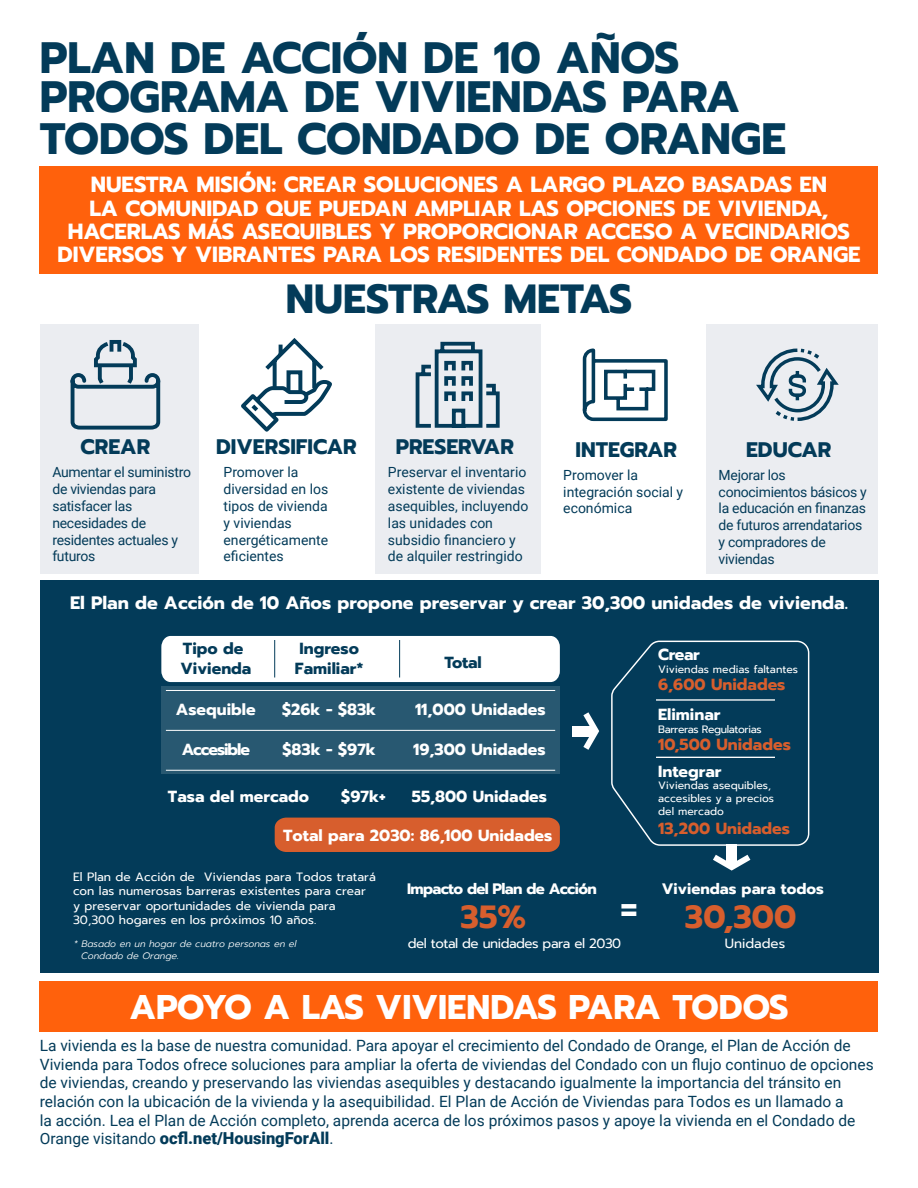
<style>
.page{position:relative;width:918px;height:1188px;background:#fff}
.page>*{position:absolute;margin:0;border:0;box-sizing:border-box;transform-origin:0 0}
.t1{font:700 43.8px/40.2px "Prompt";color:#033b59}
.t2{font:700 40.5px "Prompt";color:#033b59}
.t3{font:700 34.2px "Prompt";letter-spacing:-.015em;color:#fff}
.t4{font:700 31.95px "Prompt";color:#d75e2d}
.t5{font:700 31.95px "Prompt";color:#fff}
.SUBHEADER{font:700 21.9px/23.4px "Prompt";color:#fff;text-align:center}
.SUBHEADER-2{font:700 21px "Prompt";color:#033b59}
.t6{font:700 18px "Prompt";color:#fff}
.MAIN_TEXT{font:900 16.5px "Roboto";color:#033b59}
.t7{font:700 16.05px "Prompt";color:#fff}
.t8{font:700 16.05px/30.2px "Prompt";color:#d75e2d}
.t9{font:700 16.05px/19.2px "Prompt";color:#033b59}
.t10{font:700 16.05px "Prompt";letter-spacing:-.065em;color:#fff}
.MAIN_TEXT-2{font:15.6px/18.6px "Roboto";color:#033b59}
.t11{font:700 15.15px "Prompt";letter-spacing:-.045em;color:#fff}
.t12{font:700 15.15px "Prompt";color:#fff}
.MAIN_TEXT-3{font:13.95px/16.8px "Roboto";color:#033b59}
.MAIN_TEXT-4{font:13.95px/16.8px "Roboto";letter-spacing:-.02em;color:#033b59}
.t13{font:13.35px "Prompt";letter-spacing:-.035em;color:#fff}
.t14{font:13.35px "Prompt";color:#fff}
.t15{font:12px/14.4px "Prompt";color:#fff}
.t16{font:10.65px/12.8px "Prompt";color:#fff}
.t17{font:10.65px "Prompt";letter-spacing:-.04em;color:#fff}
.t18{font:italic 300 9.3px/11.2px "Prompt";color:#fff}
.s1{color:#fff}
.s2{font-weight:400;font-size:15.6px}
</style>
<div class="page">
<div style="left:40px;top:166px;width:838px;height:107px;background:#ff610c"></div>
<div style="left:40px;top:982px;width:838px;height:50px;background:#ff610c"></div>
<div style="left:40px;top:324px;width:159px;height:250px;background:#ebedf1"></div>
<svg style="left:70px;top:340px;width:91px;height:90px"></svg>
<svg style="left:582px;top:348px;width:86px;height:74px"></svg>
<div style="left:706px;top:324px;width:172px;height:250px;background:#ebedf1"></div>
<svg style="left:756px;top:348px;width:83px;height:73px"></svg>
<div style="left:375px;top:324px;width:166px;height:250px;background:#ebedf1"></div>
<svg style="left:415px;top:341px;width:85px;height:87px"></svg>
<svg style="left:241px;top:338px;width:91px;height:94px"></svg>
<div style="left:40px;top:581px;width:838px;height:392px;background:#033b59"></div>
<svg style="left:611px;top:640px;width:199px;height:207px"></svg>
<svg style="left:583px;top:712px;width:16px;height:38px"></svg>
<div style="left:572px;top:726px;width:22px;height:10px;background:#fff"></div>
<svg style="left:713px;top:855px;width:37px;height:16px"></svg>
<div style="left:727px;top:844px;width:10px;height:22px;background:#fff"></div>
<hr style="left:656px;top:699px;width:119px;height:2px;background:#fff">
<hr style="left:656px;top:757px;width:119px;height:1px;background:#fff">
<div style="left:275px;top:818px;width:285px;height:34px;background:#d75e2d"></div>
<div style="left:161px;top:636px;width:399px;height:46px;background:#fff"></div>
<div style="left:161px;top:687px;width:399px;height:87px;background:#285871"></div>
<hr style="left:166px;top:770px;width:389px;height:1px;background:#fff">
<hr style="left:166px;top:730px;width:389px;height:1px;background:#fff">
<hr style="left:166px;top:690px;width:389px;height:1px;background:#fff">
<hr style="left:274px;top:640px;width:1px;height:38px;background:#033b59">
<hr style="left:399px;top:640px;width:1px;height:38px;background:#033b59">
<p class="t1" style="left:40px;top:38px;width:748px">PLAN DE ACCIÓN DE 10 AÑOS<br>PROGRAMA DE VIVIENDAS PARA<br>TODOS DEL CONDADO DE ORANGE</p>
<h2 class="SUBHEADER" style="left:57px;top:173px;width:805px">NUESTRA MISIÓN: CREAR SOLUCIONES A LARGO PLAZO BASADAS EN<br>LA COMUNIDAD QUE PUEDAN AMPLIAR LAS OPCIONES DE VIVIENDA, HACERLAS MÁS ASEQUIBLES Y PROPORCIONAR ACCESO A VECINDARIOS DIVERSOS Y VIBRANTES PARA LOS RESIDENTES DEL CONDADO DE ORANGE</h2>
<p class="t2" style="left:286px;top:268px;width:348px">NUESTRAS METAS</p>
<h2 class="SUBHEADER-2" style="left:81px;top:431px;width:71px">CREAR</h2>
<p class="MAIN_TEXT-4" style="left:52px;top:464px;width:140px">Aumentar el suministro de viviendas para satisfacer las necesidades de residentes actuales y futuros</p>
<h2 class="SUBHEADER-2" style="left:216px;top:431px;width:142px">DIVERSIFICAR</h2>
<p class="MAIN_TEXT-3" style="left:224px;top:464px;width:106px">Promover la diversidad en los tipos de vivienda y viviendas energéticamente eficientes</p>
<h2 class="SUBHEADER-2" style="left:396px;top:431px;width:120px">PRESERVAR</h2>
<p class="MAIN_TEXT-3" style="left:388px;top:464px;width:142px">Preservar el inventario existente de viviendas asequibles, incluyendo las unidades con subsidio financiero y de alquiler restringido</p>
<h2 class="SUBHEADER-2" style="left:576px;top:434px;width:103px">INTEGRAR</h2>
<p class="MAIN_TEXT-3" style="left:563px;top:466px;width:121px">Promover la integración social y económica</p>
<h2 class="SUBHEADER-2" style="left:746px;top:434px;width:87px">EDUCAR</h2>
<p class="MAIN_TEXT-4" style="left:719px;top:466px;width:150px">Mejorar los conocimientos básicos y la educación en finanzas de futuros arrendatarios y compradores de viviendas</p>
<p class="t6" style="left:70px;top:589px;width:779px">El Plan de Acción de 10 Años propone preservar y crear 30,300 unidades de vivienda.</p>
<p class="t9" style="left:180px;top:639px;width:73px">Tipo de<br>Vivienda</p>
<p class="t9" style="left:295px;top:639px;width:70px">Ingreso<br>Familiar*</p>
<p class="t9" style="left:444px;top:652px;width:39px">Total</p>
<p class="t7" style="left:176px;top:698px;width:81px">Asequible</p>
<p class="t7" style="left:282px;top:698px;width:96px">$26k - $83k</p>
<p class="t7" style="left:415px;top:698px;width:132px">11,000 Unidades</p>
<p class="t10" style="left:182px;top:737px;width:70px">Accesible</p>
<p class="t7" style="left:282px;top:737px;width:95px">$83k - $97k</p>
<p class="t7" style="left:413px;top:737px;width:134px">19,300 Unidades</p>
<p class="t7" style="left:341px;top:784px;width:46px">$97k+</p>
<p class="t7" style="left:168px;top:784px;width:143px">Tasa del mercado</p>
<p class="t7" style="left:412px;top:784px;width:137px">55,800 Unidades</p>
<p class="t7" style="left:283px;top:823px;width:271px">Total para 2030: 86,100 Unidades</p>
<p class="t15" style="left:73px;top:870px;width:304px">El Plan de Acción de Viviendas para Todos tratará con las numerosas barreras existentes para crear y preservar oportunidades de vivienda para 30,300 hogares en los próximos 10 años.</p>
<p class="t18" style="left:81px;top:939px;width:217px;text-indent:-7px">* Basado en un hogar de cuatro personas en el<br>Condado de Orange.</p>
<p class="t11" style="left:407px;top:877px;width:191px">Impacto del Plan de Acción</p>
<p class="t4" style="left:461px;top:893px;width:67px">35%</p>
<p class="t5" style="left:621px;top:886px;width:18px">=</p>
<p class="t13" style="left:408px;top:934px;width:215px">del total de unidades para el 2030</p>
<p class="t7" style="left:658px;top:642px;width:43px">Crear</p>
<p class="t16" style="left:658px;top:663px;width:141px">Viviendas medias faltantes</p>
<p class="t8" style="left:658px;top:669px;width:129px">6,600 Unidades<br><span class="s1">Eliminar</span></p>
<p class="t17" style="left:658px;top:721px;width:105px">Barreras Regulatorias</p>
<p class="t8" style="left:658px;top:729px;width:134px">10,500 Unidades</p>
<p class="t7" style="left:658px;top:759px;width:65px">Integrar</p>
<p class="t16" style="left:658px;top:779px;width:117px">Viviendas asequibles, accesibles y a precios del mercado</p>
<p class="t8" style="left:658px;top:813px;width:133px">13,200 Unidades</p>
<p class="t12" style="left:662px;top:877px;width:164px">Viviendas para todos</p>
<p class="t4" style="left:685px;top:893px;width:113px">30,300</p>
<p class="t14" style="left:725px;top:934px;width:62px">Unidades</p>
<p class="t3" style="left:129px;top:981px;width:661px">APOYO A LAS VIVIENDAS PARA TODOS</p>
<p class="MAIN_TEXT-2" style="left:40px;top:1036px;width:835px">La vivienda es la base de nuestra comunidad. Para apoyar el crecimiento del Condado de Orange, el Plan de Acción de Vivienda para Todos ofrece soluciones para ampliar la oferta de viviendas del Condado con un flujo continuo de opciones de viviendas, creando y preservando las viviendas asequibles y destacando igualmente la importancia del tránsito en relación con la ubicación de la vivienda y la asequibilidad. El Plan de Acción de Viviendas para Todos es un llamado a<br>la acción. Lea el Plan de Acción completo, aprenda acerca de los próximos pasos y apoye la vivienda en el Condado de</p>
<p class="MAIN_TEXT" style="left:40px;top:1127px;width:295px"><span class="s2">Orange visitando</span> ocfl.net/HousingForAll<span class="s2">.</span></p>
</div>
